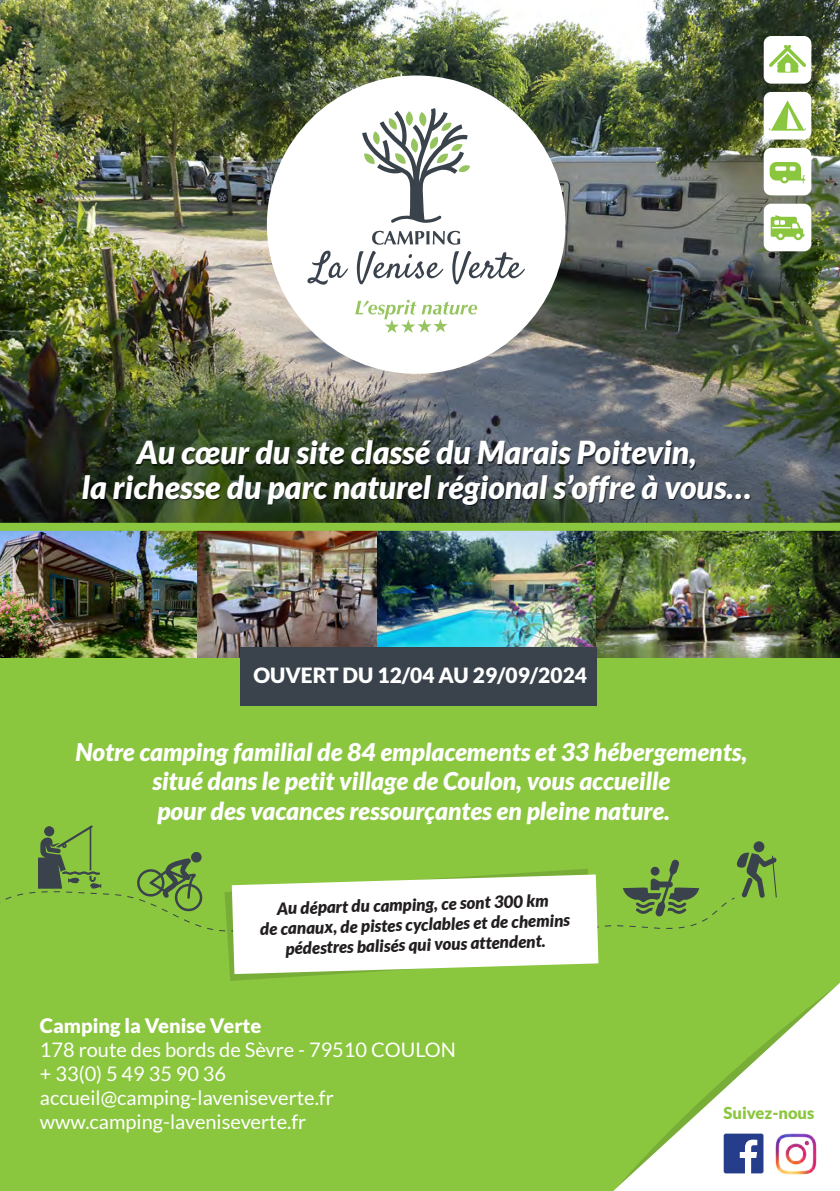
<style>
.page{position:relative;width:840px;height:1191px;background:#fff}
.page>*{position:absolute;margin:0;border:0;box-sizing:border-box;transform-origin:0 0}
.t1{font:italic 900 31.6px/34px "Lato";color:#fff;text-align:center}
.t2{font:italic 900 24.4px/29.4px "Lato";color:#fff;text-align:center}
.t3{font:900 21px "Lato";color:#fff}
.t4{font:20px/24px "Lato";color:#fff}
.t5{font:900 20px "Lato";color:#fff}
.t6{font:italic 900 16.8px/20.2px "Lato";color:#231f20;text-align:center}
.t7{font:900 16.6px "Lato";color:#8bc63f}
</style>
<div class="page">
<img style="left:0;top:0;width:839px;height:185px">
<img style="left:0;top:185px;width:839px;height:338px">
<div style="left:0;top:658px;width:839px;height:533px;background:#8bc63f"></div>
<div style="left:753px;top:841px;width:11px;height:11px;background:#3a434c;border-radius:50%"></div>
<svg style="left:0;top:893px;width:24px;height:10px"></svg>
<svg style="left:29px;top:889px;width:698px;height:69px"></svg>
<svg style="left:731px;top:852px;width:45px;height:48px"></svg>
<svg style="left:135px;top:852px;width:69px;height:61px"></svg>
<svg style="left:224px;top:869px;width:364px;height:112px"></svg>
<svg style="left:232px;top:874px;width:366px;height:100px;background:#f1f7e8"></svg>
<svg style="left:587px;top:972px;width:252px;height:219px"></svg>
<svg style="left:723px;top:1133px;width:40px;height:40px;background:#5467a4"></svg>
<svg style="left:38px;top:825px;width:64px;height:63px"></svg>
<svg style="left:622px;top:859px;width:76px;height:58px"></svg>
<div style="left:763px;top:36px;width:47px;height:48px;background:#fff;border-radius:7px"></div>
<div style="left:763px;top:92px;width:47px;height:47px;background:#fff;border-radius:7px"></div>
<div style="left:763px;top:148px;width:47px;height:47px;background:#fff;border-radius:7px"></div>
<div style="left:763px;top:204px;width:47px;height:47px;background:#fff;border-radius:7px"></div>
<svg style="left:769px;top:162px;width:36px;height:21px"></svg>
<svg style="left:768px;top:100px;width:37px;height:31px"></svg>
<svg style="left:770px;top:215px;width:34px;height:25px"></svg>
<svg style="left:769px;top:45px;width:36px;height:28px"></svg>
<img style="left:766px;top:1124px;width:59px;height:59px">
<div style="left:267px;top:75px;width:298px;height:299px;background:#fff;border-radius:50%"></div>
<svg style="left:372px;top:231px;width:88px;height:14px"></svg>
<svg style="left:355px;top:300px;width:122px;height:33px"></svg>
<svg style="left:362px;top:108px;width:108px;height:115px"></svg>
<svg style="left:307px;top:251px;width:41px;height:34px"></svg>
<svg style="left:356px;top:251px;width:87px;height:33px"></svg>
<svg style="left:452px;top:251px;width:72px;height:33px"></svg>
<img style="left:0;top:531px;width:197px;height:127px">
<img style="left:197px;top:531px;width:180px;height:127px">
<img style="left:377px;top:531px;width:219px;height:116px">
<img style="left:596px;top:531px;width:243px;height:127px">
<div style="left:0;top:523px;width:839px;height:8px;background:#8bc63f"></div>
<div style="left:240px;top:647px;width:356px;height:58px;background:#3a434c"></div>
<p class="t1" style="left:82px;top:436px;width:671px">Au cœur du site classé du Marais Poitevin,<br>la richesse du parc naturel régional s’offre à vous…</p>
<p class="t3" style="left:253px;top:663px;width:335px">OUVERT DU 12/04 AU 29/09/2024</p>
<p class="t2" style="left:75px;top:738px;width:672px">Notre camping familial de 84 emplacements et 33 hébergements, situé dans le petit village de Coulon, vous accueille<br>pour des vacances ressourçantes en pleine nature.</p>
<p class="t6" style="left:259px;top:900px;width:311px;rotate:-2deg">Au départ du camping, ce sont 300 km<br>de canaux, de pistes cyclables et de chemins pédestres balisés qui vous attendent.</p>
<p class="t5" style="left:40px;top:1013px;width:223px">Camping la Venise Verte</p>
<p class="t4" style="left:40px;top:1037px;width:417px">178 route des bords de Sèvre - 79510 COULON + 33(0) 5 49 35 90 36 accueil@camping-laveniseverte.fr www.camping-laveniseverte.fr</p>
<p class="t7" style="left:723px;top:1103px;width:92px">Suivez-nous</p>
</div>
